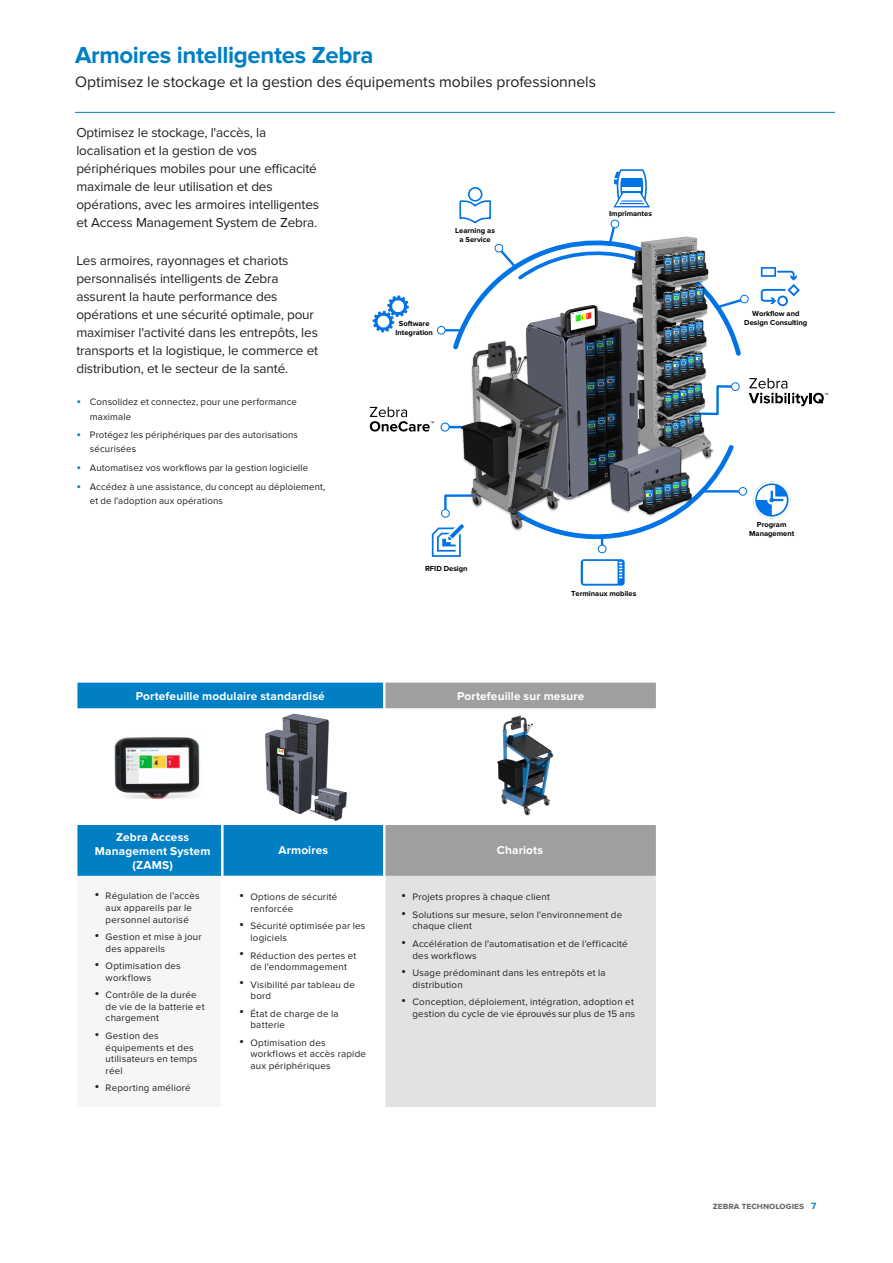
<style>
.page{position:relative;width:893px;height:1263px;background:#fff}
.page>*{position:absolute;margin:0;border:0;box-sizing:border-box;transform-origin:0 0}
.t1{font:700 24px "Proxima Nova";letter-spacing:-.015em;color:#007fc5}
.Subhead{font:15.75px "Proxima Nova";letter-spacing:-.005em;color:#231f20}
.body_copy_black{font:13.5px/18px "Proxima Nova";letter-spacing:-.01em;color:#231f20}
.Heading-Table{font:700 11.85px/14.1px "Proxima Nova";letter-spacing:.01em;color:#fff;text-align:center}
.t2{font:9.75px/11.7px "Proxima Nova";letter-spacing:.02em;color:#231f20}
.t3{font:700 9.45px "Proxima Nova";color:#666}
.t4{font:700 7.5px/9px "Proxima Nova";color:#000;text-align:center}
.s1{font-size:13.5px;color:#007fc5}
.s2{font-size:14.25px}
.s3{color:#007fc5}
</style>
<div class="page">
<hr style="left:75px;top:112px;width:760px;height:1px;background:#007fc5">
<svg style="left:373px;top:295px;width:36px;height:37px"></svg>
<img style="left:436px;top:330px;width:312px;height:163px">
<svg style="left:761px;top:271px;width:39px;height:35px"></svg>
<div style="left:761px;top:267px;width:15px;height:10px;border:2px solid #0073e6"></div>
<svg style="left:753px;top:484px;width:37px;height:32px"></svg>
<div style="left:753px;top:481px;width:37px;height:38px;border:2px solid #fff;border-radius:50%"></div>
<div style="left:581px;top:559px;width:44px;height:27px;background:#0073e6;border-radius:3px"></div>
<svg style="left:431px;top:441px;width:316px;height:137px"></svg>
<div style="left:583px;top:561px;width:35px;height:23px;background:#fff"></div>
<svg style="left:749px;top:378px;width:79px;height:28px"></svg>
<svg style="left:370px;top:407px;width:64px;height:25px"></svg>
<svg style="left:437px;top:169px;width:312px;height:190px"></svg>
<svg style="left:699px;top:382px;width:41px;height:34px"></svg>
<svg style="left:77px;top:683px;width:306px;height:193px;fill:#007fc5"></svg>
<div style="left:385px;top:683px;width:271px;height:25px;background:#a09e9e"></div>
<svg style="left:224px;top:709px;width:432px;height:167px"></svg>
<div style="left:77px;top:876px;width:145px;height:232px;background:#f5f6f8"></div>
<div style="left:384px;top:876px;width:272px;height:232px;background:#e2e2e2"></div>
<hr style="left:382px;top:709px;width:4px;height:116px;background:#fff">
<hr style="left:221px;top:876px;width:3px;height:231px;background:#fff">
<hr style="left:383px;top:876px;width:2px;height:231px;background:#fff">
<hr style="left:77px;top:1107px;width:145px;height:2px;background:#fff">
<hr style="left:384px;top:1107px;width:272px;height:2px;background:#fff">
<hr style="left:221px;top:825px;width:3px;height:51px;background:#fff">
<hr style="left:383px;top:825px;width:2px;height:51px;background:#fff">
<hr style="left:220px;top:709px;width:4px;height:116px;background:#fff">
<hr style="left:655px;top:709px;width:1px;height:116px;background:#fff">
<hr style="left:77px;top:708px;width:145px;height:1px;background:#fff">
<hr style="left:222px;top:708px;width:162px;height:1px;background:#fff">
<img style="left:113px;top:735px;width:89px;height:64px">
<img style="left:259px;top:709px;width:100px;height:114px">
<img style="left:473px;top:712px;width:84px;height:107px">
<p class="t1" style="left:75px;top:41px;width:300px">Armoires intelligentes Zebra</p>
<p class="Subhead" style="left:75px;top:73px;width:523px">Optimisez le stockage et la gestion des équipements mobiles professionnels</p>
<p class="body_copy_black" style="left:76px;top:124px;width:244px">Optimisez le stockage, l'accès, la localisation et la gestion de vos périphériques mobiles pour une efficacité maximale de leur utilisation et des opérations, avec les armoires intelligentes et Access Management System de Zebra.</p>
<p class="body_copy_black" style="left:76px;top:252px;width:243px">Les armoires, rayonnages et chariots personnalisés intelligents de Zebra assurent la haute performance des opérations et une sécurité optimale, pour maximiser l'activité dans les entrepôts, les transports et la logistique, le commerce et distribution, et le secteur de la santé.</p>
<p class="t2" style="left:90px;top:395px;width:208px;line-height:14.1px;text-indent:-14px"><span class="s1">•</span> Consolidez et connectez, pour une performance maximale</p>
<p class="t2" style="left:90px;top:428px;width:210px;line-height:14.1px;text-indent:-14px"><span class="s1">•</span> Protégez les périphériques par des autorisations sécurisées</p>
<p class="t2" style="left:76px;top:462px;width:233px"><span class="s1">•</span> Automatisez vos workflows par la gestion logicielle</p>
<p class="t2" style="left:90px;top:479px;width:237px;line-height:14.1px;text-indent:-14px"><span class="s1">•</span> Accédez à une assistance, du concept au déploiement, et de l’adoption aux opérations</p>
<p class="t4" style="left:455px;top:226px;width:41px">Learning as a Service</p>
<p class="t4" style="left:395px;top:319px;width:39px">Software<br>Integration</p>
<p class="t4" style="left:609px;top:209px;width:44px">Imprimantes</p>
<p class="t4" style="left:425px;top:564px;width:44px">RFID Design</p>
<p class="t4" style="left:571px;top:590px;width:67px">Terminaux mobiles</p>
<p class="Heading-Table" style="left:136px;top:690px;width:191px">Portefeuille modulaire standardisé</p>
<p class="Heading-Table" style="left:457px;top:689px;width:129px">Portefeuille sur mesure</p>
<p class="Heading-Table" style="left:95px;top:830px;width:117px">Zebra Access<br>Management System (ZAMS)</p>
<p class="t2" style="left:94px;top:890px;width:107px;text-align:center"><span class="s2">•</span> Régulation de l’accès aux appareils par le personnel autorisé</p>
<p class="t2" style="left:106px;top:931px;width:98px;text-indent:-11px"><span class="s2">•</span> Gestion et mise à jour des appareils</p>
<p class="t2" style="left:106px;top:960px;width:77px;text-indent:-11px"><span class="s2">•</span> Optimisation des workflows</p>
<p class="t2" style="left:106px;top:989px;width:100px;text-indent:-11px"><span class="s2">•</span> Contrôle de la durée de vie de la batterie et chargement</p>
<p class="t2" style="left:106px;top:1030px;width:93px;text-indent:-11px"><span class="s2">•</span> Gestion des équipements et des utilisateurs en temps réel</p>
<p class="t2" style="left:94px;top:1082px;width:98px"><span class="s2">•</span> Reporting amélioré</p>
<p class="Heading-Table" style="left:278px;top:844px;width:51px">Armoires</p>
<p class="Heading-Table" style="left:497px;top:844px;width:48px">Chariots</p>
<p class="t2" style="left:250px;top:891px;width:88px;text-indent:-11px"><span class="s2">•</span> Options de sécurité renforcée</p>
<p class="t2" style="left:250px;top:920px;width:116px;text-indent:-11px"><span class="s2">•</span> Sécurité optimisée par les logiciels</p>
<p class="t2" style="left:239px;top:949px;width:119px;text-align:center"><span class="s2">•</span> Réduction des pertes et de l'endommagement</p>
<p class="t2" style="left:250px;top:979px;width:106px;text-indent:-11px"><span class="s2">•</span> Visibilité par tableau de bord</p>
<p class="t2" style="left:250px;top:1008px;width:90px;text-indent:-11px"><span class="s2">•</span> État de charge de la batterie</p>
<p class="t2" style="left:250px;top:1037px;width:117px;text-indent:-11px"><span class="s2">•</span> Optimisation des workflows et accès rapide aux périphériques</p>
<p class="t2" style="left:401px;top:891px;width:150px"><span class="s2">•</span> Projets propres à chaque client</p>
<p class="t2" style="left:412px;top:909px;width:211px;text-indent:-11px"><span class="s2">•</span> Solutions sur mesure, selon l'environnement de chaque client</p>
<p class="t2" style="left:412px;top:938px;width:217px;text-indent:-11px"><span class="s2">•</span> Accélération de l'automatisation et de l'efficacité des workflows</p>
<p class="t2" style="left:412px;top:967px;width:195px;text-indent:-11px"><span class="s2">•</span> Usage prédominant dans les entrepôts et la distribution</p>
<p class="t2" style="left:401px;top:996px;width:235px;text-align:right"><span class="s2">•</span> Conception, déploiement, intégration, adoption et gestion du cycle de vie éprouvés sur plus de 15 ans</p>
<p class="t4" style="left:744px;top:309px;width:64px">Workflow and<br>Design Consulting</p>
<p class="t4" style="left:749px;top:520px;width:47px">Program<br>Management</p>
<p class="t3" style="left:713px;top:1200px;width:105px">zebra technologies <span class="s3">7</span></p>
</div>
